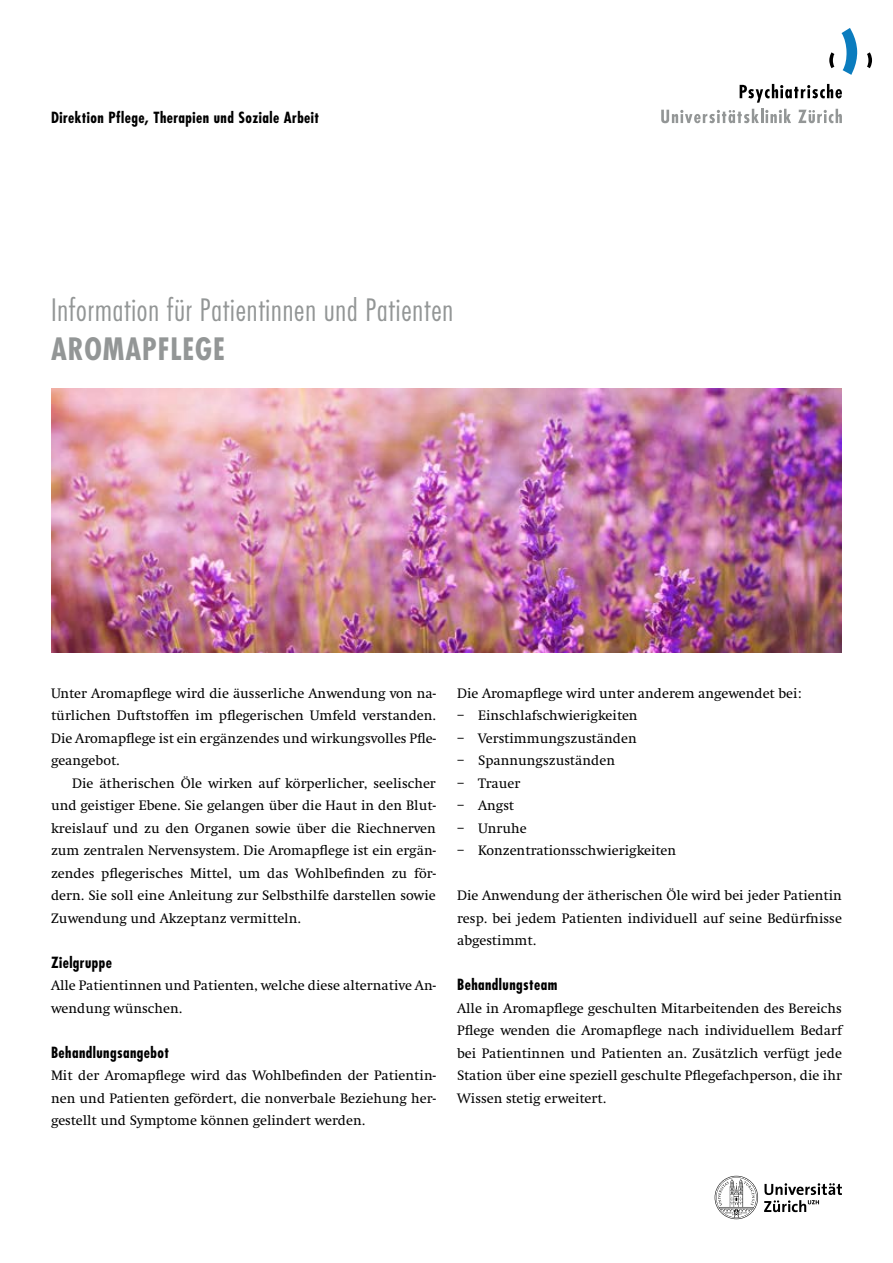
<style>
.page{position:relative;width:893px;height:1263px;background:#fff}
.page>*{position:absolute;margin:0;border:0;box-sizing:border-box;transform-origin:0 0}
.Titel{font:300 condensed 30px/39px "Futura Std";letter-spacing:.03em;color:#939696}
.Untertitel{font:700 condensed 15px "Futura Std";letter-spacing:.03em;color:#000}
.Klinik_Bold{font:700 condensed 15px "Futura Std";letter-spacing:.03em;color:#000}
.Lauftext{font:14.25px/22.5px "Swift";color:#000;text-align:justify}
.Untertitel-2{font:14.25px/22.5px "Swift";color:#000;text-align:justify}
.s1{font-weight:700}
</style>
<div class="page">
<svg style="left:715px;top:1176px;width:127px;height:43px"></svg>
<svg style="left:829px;top:52px;width:5px;height:16px"></svg>
<svg style="left:867px;top:52px;width:5px;height:16px"></svg>
<svg style="left:841px;top:28px;width:16px;height:47px"></svg>
<svg style="left:740px;top:84px;width:102px;height:19px"></svg>
<svg style="left:661px;top:109px;width:130px;height:14px"></svg>
<svg style="left:798px;top:109px;width:44px;height:14px"></svg>
<img style="left:51px;top:388px;width:791px;height:265px">
<p class="Klinik_Bold" style="left:51px;top:108px;width:270px">Direktion Pflege, Therapien und Soziale Arbeit</p>
<p class="Titel" style="left:51px;top:291px;width:404px">Information für Patientinnen und Patienten<br><span class="s1">AROMAPFLEGE</span></p>
<p class="Lauftext" style="left:51px;top:682px;width:386px">Unter Aromapflege wird die äusserliche Anwendung von na&shy;türlichen Duftstoffen im pflegerischen Umfeld verstanden.<br>Die Aromapflege ist ein ergänzendes und wirkungsvolles Pfle&shy;geangebot.</p>
<p class="Lauftext" style="left:51px;top:772px;width:386px;text-indent:21px">Die ätherischen Öle wirken auf körperlicher, seelischer und geistiger Ebene. Sie gelangen über die Haut in den Blut&shy;kreislauf und zu den Organen sowie über die Riechnerven zum zentralen Nervensystem. Die Aromapflege ist ein ergän&shy;zendes pflegerisches Mittel, um das Wohlbefinden zu för&shy;dern. Sie soll eine Anleitung zur Selbsthilfe darstellen sowie Zuwendung und Akzeptanz vermitteln.</p>
<p class="Untertitel" style="left:51px;top:953px;width:62px">Zielgruppe</p>
<p class="Lauftext" style="left:51px;top:975px;width:386px">Alle Patientinnen und Patienten, welche diese alternative An&shy;wendung wünschen.</p>
<p class="Untertitel" style="left:51px;top:1043px;width:120px">Behandlungsangebot</p>
<p class="Untertitel-2" style="left:51px;top:1065px;width:386px">Mit der Aromapflege wird das Wohlbefinden der Patientin&shy;nen und Patienten gefördert, die nonverbale Beziehung her&shy;gestellt und Symptome können gelindert werden.</p>
<p class="Untertitel-2" style="left:457px;top:682px;width:346px">Die Aromapflege wird unter anderem angewendet bei:</p>
<p class="Untertitel-2" style="left:457px;top:705px;width:182px">– Einschlafschwierigkeiten</p>
<p class="Untertitel-2" style="left:457px;top:727px;width:181px">– Verstimmungszuständen</p>
<p class="Untertitel-2" style="left:457px;top:750px;width:159px">– Spannungszuständen</p>
<p class="Untertitel-2" style="left:457px;top:772px;width:65px">– Trauer</p>
<p class="Untertitel-2" style="left:457px;top:795px;width:59px">– Angst</p>
<p class="Untertitel-2" style="left:457px;top:817px;width:71px">– Unruhe</p>
<p class="Untertitel-2" style="left:457px;top:840px;width:221px">– Konzentrationsschwierigkeiten</p>
<p class="Untertitel-2" style="left:457px;top:885px;width:386px">Die Anwendung der ätherischen Öle wird bei jeder Patientin resp. bei jedem Patienten individuell auf seine Bedürfnisse abgestimmt.</p>
<p class="Untertitel" style="left:457px;top:975px;width:102px">Behandlungsteam</p>
<p class="Lauftext" style="left:457px;top:997px;width:386px">Alle in Aromapflege geschulten Mitarbeitenden des Bereichs Pflege wenden die Aromapflege nach individuellem Bedarf bei Patientinnen und Patienten an. Zusätzlich verfügt jede Station über eine speziell geschulte Pflegefachperson, die ihr Wissen stetig erweitert.</p>
</div>
